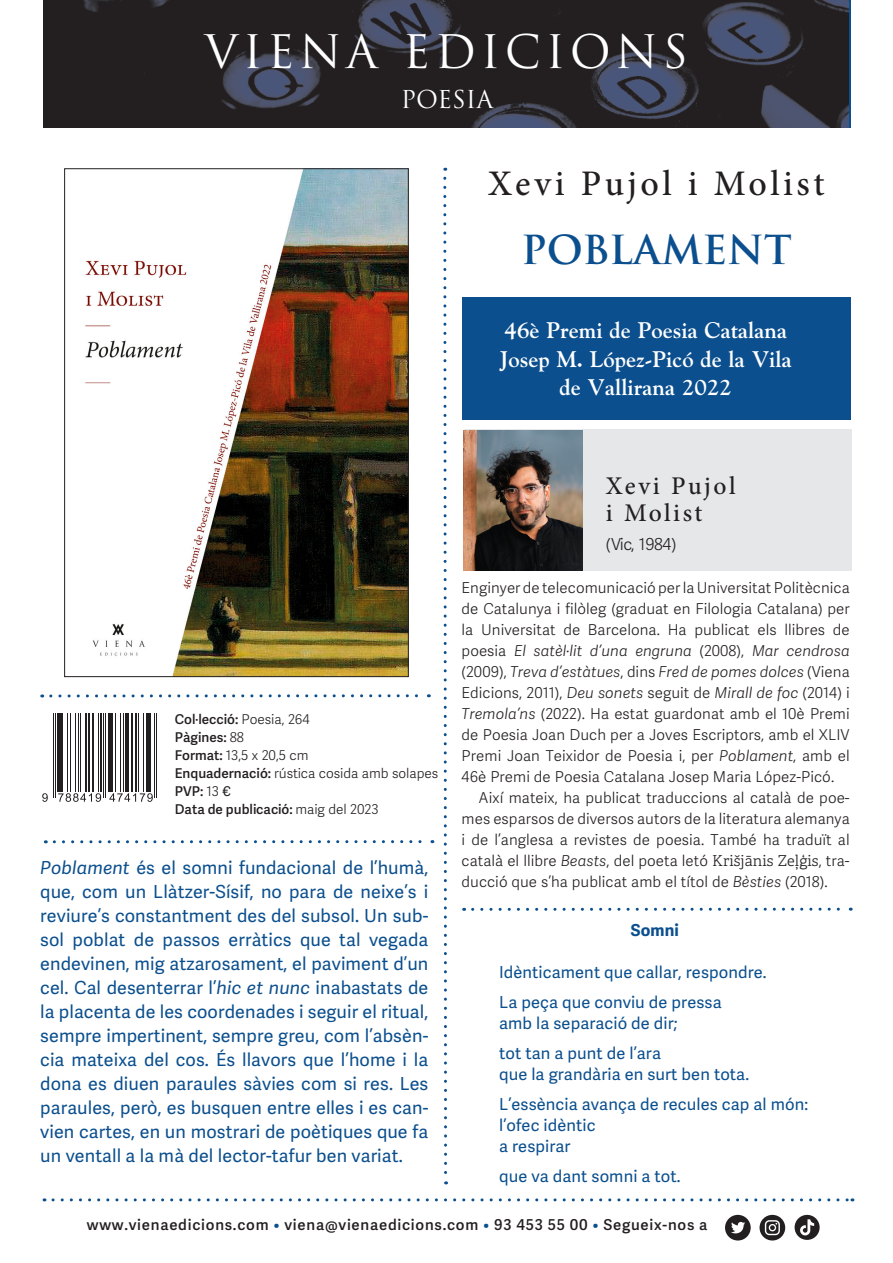
<style>
.page{position:relative;width:893px;height:1263px;background:#fff}
.page>*{position:absolute;margin:0;border:0;box-sizing:border-box;transform-origin:0 0}
.t1{font:45px "Trajan Pro";letter-spacing:.1em;color:#fff}
.t2{font:700 39px "Trajan Pro";color:#0b4f8e}
.t3{font:500 36px "Minion Pro";letter-spacing:.095em;color:#231f20}
.t4{font:500 25.5px/27px "Minion Pro";letter-spacing:.095em;color:#231f20}
.t5{font:24px "Trajan Pro";color:#fff}
.t6{font:700 22.5px "Goudy Std";color:#fff}
.t7{font:18px/24px "Adelle Sans";letter-spacing:.005em;color:#0b4f8e;text-align:justify}
.t8{font:16.5px "Adelle Sans";letter-spacing:.005em;color:#0b4f8e}
.t9{font:300 16.5px "Adelle Sans";letter-spacing:-.02em;color:#231f20}
.t10{font:700 16.5px "Adelle Sans";letter-spacing:.005em;color:#0b4f8e}
.t11{font:300 15px/21px "Adelle Sans";letter-spacing:.005em;color:#231f20;text-align:justify}
.t12{font:600 15px "Adelle Sans";letter-spacing:.05em;color:#231f20}
.t13{font:600 13.5px "Adelle Sans";color:#231f20}
.t14{font:300 13.5px "Adelle Sans";color:#231f20}
.s1{font-style:italic}
.s2{font-family:"Adelle"}
.s3{font-weight:300}
.s4{font-weight:600}
.s5{font-weight:400}
.s6{color:#0b4f8e}
</style>
<div class="page">
<img style="left:85px;top:170px;width:322px;height:505px">
<svg style="left:443px;top:168px;width:5px;height:1016px"></svg>
<svg style="left:51px;top:694px;width:378px;height:3px"></svg>
<svg style="left:54px;top:840px;width:379px;height:3px"></svg>
<div style="left:462px;top:297px;width:388px;height:123px;background:#0b4f8e"></div>
<img style="left:44px;top:0;width:804px;height:128px">
<svg style="left:53px;top:1198px;width:800px;height:3px"></svg>
<svg style="left:473px;top:908px;width:378px;height:3px"></svg>
<svg style="left:58px;top:793px;width:43px;height:9px"></svg>
<svg style="left:109px;top:793px;width:44px;height:9px"></svg>
<svg style="left:42px;top:793px;width:6px;height:9px"></svg>
<hr style="left:53px;top:714px;width:1px;height:84px;background:#231f20">
<hr style="left:55px;top:714px;width:1px;height:84px;background:#231f20">
<hr style="left:57px;top:714px;width:3px;height:78px;background:#231f20">
<hr style="left:61px;top:714px;width:2px;height:78px;background:#231f20">
<hr style="left:67px;top:714px;width:1px;height:78px;background:#231f20">
<hr style="left:70px;top:714px;width:1px;height:78px;background:#231f20">
<hr style="left:75px;top:714px;width:1px;height:78px;background:#231f20">
<hr style="left:78px;top:714px;width:1px;height:78px;background:#231f20">
<hr style="left:80px;top:714px;width:1px;height:78px;background:#231f20">
<hr style="left:85px;top:714px;width:2px;height:78px;background:#231f20">
<hr style="left:88px;top:714px;width:2px;height:78px;background:#231f20">
<hr style="left:92px;top:714px;width:2px;height:78px;background:#231f20">
<hr style="left:98px;top:714px;width:1px;height:78px;background:#231f20">
<hr style="left:100px;top:714px;width:2px;height:78px;background:#231f20">
<hr style="left:103px;top:714px;width:1px;height:84px;background:#231f20">
<hr style="left:105px;top:714px;width:1px;height:84px;background:#231f20">
<hr style="left:108px;top:714px;width:1px;height:78px;background:#231f20">
<hr style="left:110px;top:714px;width:3px;height:78px;background:#231f20">
<hr style="left:115px;top:714px;width:1px;height:78px;background:#231f20">
<hr style="left:120px;top:714px;width:1px;height:78px;background:#231f20">
<hr style="left:123px;top:714px;width:1px;height:78px;background:#231f20">
<hr style="left:125px;top:714px;width:3px;height:78px;background:#231f20">
<hr style="left:131px;top:714px;width:2px;height:78px;background:#231f20">
<hr style="left:135px;top:714px;width:2px;height:78px;background:#231f20">
<hr style="left:138px;top:714px;width:1px;height:78px;background:#231f20">
<hr style="left:143px;top:714px;width:1px;height:78px;background:#231f20">
<hr style="left:146px;top:714px;width:3px;height:78px;background:#231f20">
<hr style="left:150px;top:714px;width:1px;height:78px;background:#231f20">
<hr style="left:154px;top:714px;width:1px;height:84px;background:#231f20">
<hr style="left:156px;top:714px;width:1px;height:84px;background:#231f20">
<div style="left:464px;top:430px;width:388px;height:141px;background:#e6e7e9"></div>
<img style="left:464px;top:430px;width:119px;height:141px">
<svg style="left:725px;top:1215px;width:26px;height:25px"></svg>
<svg style="left:759px;top:1215px;width:26px;height:25px"></svg>
<svg style="left:795px;top:1215px;width:25px;height:25px"></svg>
<p class="t1" style="left:205px;top:23px;width:485px">VIENA EDICIONS</p>
<p class="t5" style="left:401px;top:84px;width:94px">POESIA</p>
<p class="t3" style="left:488px;top:160px;width:338px">Xevi Pujol i Molist</p>
<p class="t2" style="left:521px;top:226px;width:272px">POBLAMENT</p>
<p class="t6" style="left:505px;top:317px;width:284px">46è Premi de Poesia Catalana</p>
<p class="t6" style="left:500px;top:345px;width:293px">Josep M. López-Picó de la Vila</p>
<p class="t6" style="left:559px;top:374px;width:174px">de Vallirana 2022</p>
<p class="t4" style="left:606px;top:473px;width:131px">Xevi Pujol i Molist</p>
<p class="t9" style="left:606px;top:535px;width:72px">(Vic, 1984)</p>
<p class="t11" style="left:462px;top:578px;width:390px">Enginyer de telecomunicació per la Universitat Politècnica de Catalunya i filòleg (graduat en Filologia Catalana) per la Universitat de Barcelona. Ha publicat els llibres de poesia <span class="s1">El satèl·lit d’una engruna</span> (2008), <span class="s1">Mar cendrosa </span>(2009), <span class="s1">Treva d’estàtues</span>, dins <span class="s1">Fred de pomes dolces</span> (Viena Edicions, 2011), <span class="s1">Deu sonets</span> seguit de <span class="s1">Mirall de foc</span> (2014) i <span class="s1">Tremola’ns</span> (2022). Ha estat guardonat amb el 10è Premi de Poesia Joan Duch per a Joves Escriptors, amb el XLIV Premi Joan Teixidor de Poesia i, per <span class="s1">Poblament</span>, amb el 46è Premi de Poesia Catalana Josep Maria López-Picó.</p>
<p class="t11" style="left:462px;top:788px;width:390px;text-indent:17px">Així mateix, ha publicat traduccions al català de poe&shy;mes esparsos de diversos autors de la literatura alemanya i de l’anglesa a revistes de poesia. També ha traduït al català el llibre <span class="s1">Beasts</span>, del poeta letó <span class="s2">Krišjānis Zeļģis</span>, tra&shy;ducció que s’ha publicat amb el títol de <span class="s1">Bèsties</span> (2018).</p>
<p class="t13" style="left:175px;top:711px;width:136px">Col·lecció: <span class="s3">Poesia, 264</span></p>
<p class="t13" style="left:175px;top:729px;width:71px">Pàgines: <span class="s3">88</span></p>
<p class="t14" style="left:175px;top:747px;width:135px"><span class="s4">Format:</span> 13,5 x 20,5 cm</p>
<p class="t14" style="left:175px;top:765px;width:265px"><span class="s4">Enquadernació:</span> rústica cosida amb solapes</p>
<p class="t13" style="left:175px;top:783px;width:57px">PVP: <span class="s3">13</span> <span class="s5">€</span></p>
<p class="t13" style="left:175px;top:801px;width:205px">Data de publicació: <span class="s3">maig del 2023</span></p>
<p class="t7" style="left:40px;top:855px;width:390px"><span class="s1">Poblament</span> és el somni fundacional de l’humà, que, com un Llàtzer-Sísif, no para de neixe’s i reviure’s constantment des del subsol. Un sub&shy;sol poblat de passos erràtics que tal vegada endevinen, mig atzarosament, el paviment d’un cel. Cal desenterrar l’<span class="s1">hic et nunc</span> inabastats de la placenta de les coordenades i seguir el ritual, sempre impertinent, sempre greu, com l’absèn&shy;cia mateixa del cos. És llavors que l’home i la dona es diuen paraules sàvies com si res. Les paraules, però, es busquen entre elles i es can&shy;vien cartes, en un mostrari de poètiques que fa un ventall a la mà del lector-tafur ben variat.</p>
<p class="t10" style="left:631px;top:920px;width:49px">Somni</p>
<p class="t8" style="left:499px;top:963px;width:269px">Idènticament que callar, respondre.</p>
<p class="t8" style="left:499px;top:993px;width:224px">La peça que conviu de pressa</p>
<p class="t8" style="left:499px;top:1014px;width:180px">amb la separació de dir;</p>
<p class="t8" style="left:499px;top:1044px;width:163px">tot tan a punt de l’ara</p>
<p class="t8" style="left:499px;top:1065px;width:251px">que la grandària en surt ben tota.</p>
<p class="t8" style="left:499px;top:1095px;width:311px">L’essència avança de recules cap al món:</p>
<p class="t8" style="left:499px;top:1116px;width:98px">l’ofec idèntic</p>
<p class="t8" style="left:499px;top:1137px;width:73px">a respirar</p>
<p class="t8" style="left:499px;top:1167px;width:183px">que va dant somni a tot.</p>
<p class="t12" style="left:87px;top:1216px;width:622px">www.vienaedicions.com <span class="s6">•</span> viena@vienaedicions.com <span class="s6">•</span> 93 453 55 00 <span class="s6">•</span> Segueix-nos a</p>
</div>
